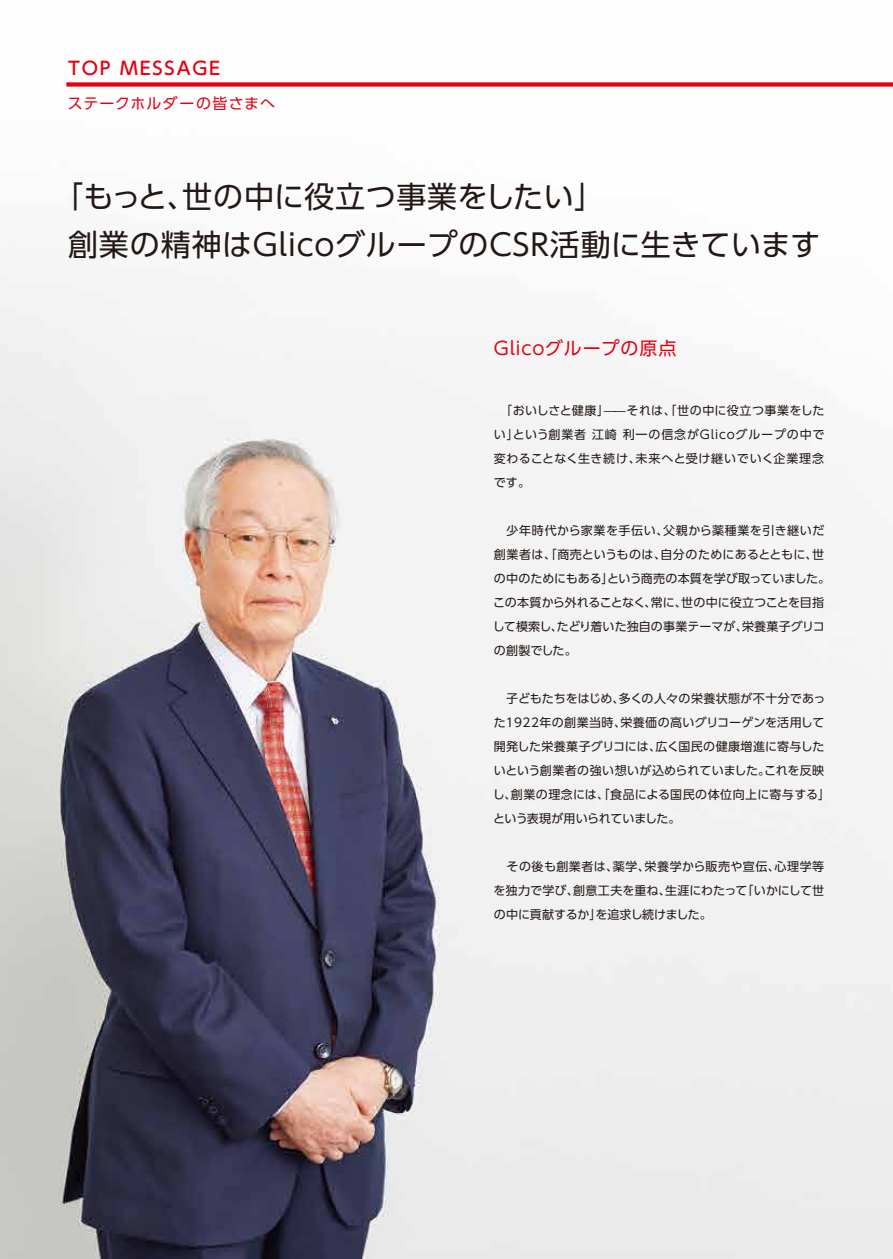
<style>
.page{position:relative;width:893px;height:1259px;background:#fff}
.page>*{position:absolute;margin:0;border:0;box-sizing:border-box;transform-origin:0 0}
.t1{font:30px/48px "UD Shin Go Pro";letter-spacing:.025em;color:#221815}
.t2{font:18px "UD Shin Go Pro";letter-spacing:.05em;color:#e60012}
.t3{font:500 18px "UD Shin Go Pro";letter-spacing:.1em;color:#e60012}
.t4{font:15px "UD Shin Go Pro";letter-spacing:.07em;color:#e60012}
.t5{font:12px/24px "UD Shin Go Pro";letter-spacing:.02em;color:#221815;text-align:justify}
</style>
<div class="page">
<img style="left:0;top:274px;width:893px;height:985px">
<div style="left:66px;top:82px;width:827px;height:5px;background:#e60012"></div>
<h2 class="t3" style="left:68px;top:53px;width:154px">TOP MESSAGE</h2>
<p class="t4" style="left:68px;top:92px;width:209px">ステークホルダーの皆さまへ</p>
<h1 class="t1" style="left:68px;top:172px;width:754px;text-indent:-15px">「もっと、世の中に役立つ事業をしたい」<br>創業の精神はGlicoグループのCSR活動に生きています</h1>
<h2 class="t2" style="left:494px;top:334px;width:184px">Glicoグループの原点</h2>
<p class="t5" style="left:494px;top:398px;width:332px;text-indent:7px">「おいしさと健康」̶̶それは、「世の中に役立つ事業をしたい」という創業者 江崎 利一の信念がGlicoグループの中で変わることなく生き続け、未来へと受け継いでいく企業理念です。</p>
<p class="t5" style="left:493px;top:518px;width:339px;text-align:left">　少年時代から家業を手伝い、父親から薬種業を引き継いだ創業者は、「商売というものは、自分のためにあるとともに、世の中のためにもある」という商売の本質を学び取っていました。この本質から外れることなく、常に、世の中に役立つことを目指して模索し、たどり着いた独自の事業テーマが、栄養菓子グリコの創製でした。</p>
<p class="t5" style="left:493px;top:686px;width:339px;text-align:left">　子どもたちをはじめ、多くの人々の栄養状態が不十分であった1922年の創業当時、栄養価の高いグリコーゲンを活用して開発した栄養菓子グリコには、広く国民の健康増進に寄与したいという創業者の強い想いが込められていました。これを反映し、創業の理念には、「食品による国民の体位向上に寄与する」という表現が用いられていました。</p>
<p class="t5" style="left:494px;top:854px;width:332px">　その後も創業者は、薬学、栄養学から販売や宣伝、心理学等を独力で学び、創意工夫を重ね、生涯にわたって「いかにして世の中に貢献するか」を追求し続けました。</p>
</div>
